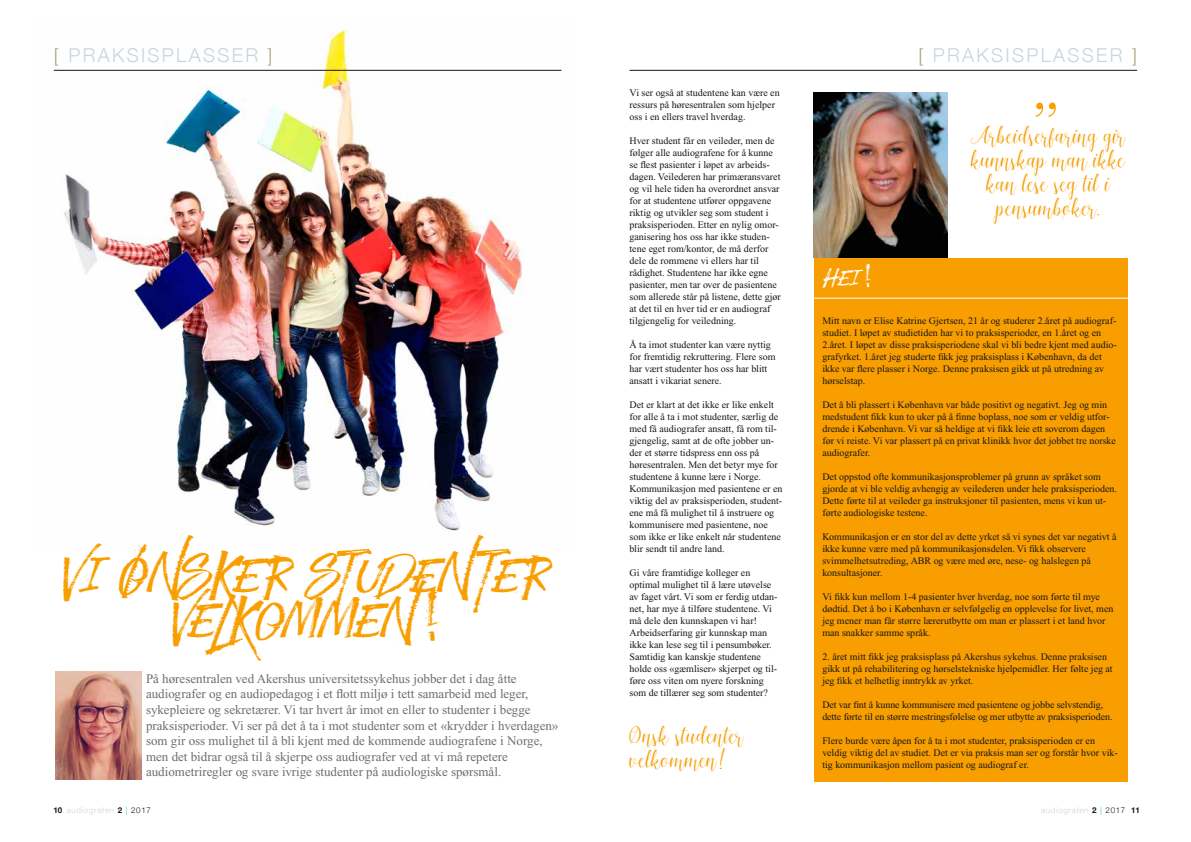
<style>
.page{position:relative;width:1191px;height:842px;background:#fff}
.page>*{position:absolute;margin:0;border:0;box-sizing:border-box;transform-origin:0 0}
.t1{font:100px "Bigshine Script";color:#f89e00}
.t2{font:46.9px/45.5px "Trapstyle";letter-spacing:-.18em;color:#f89e00;text-align:center}
.t3{font:21px/24px "Bigshine Script";color:#f89e00}
.t4{font:21px "Trapstyle";color:#fff}
.t5{font:300 19.1px "Helvetica Neue";letter-spacing:.12em;color:#c6d5de}
.t6{font:13px/15.6px "Times New Roman";color:#6e6e6e}
.t7{font:10px/12px "Times New Roman";color:#181716}
.t8{font:300 8px "Helvetica Neue";letter-spacing:.085em;color:#c6d5de}
.s1{color:#aaa47e}
.s2{font-weight:700;color:#181716}
.s3{color:#2abad4}
.s4{color:#181716}
</style>
<div class="page">
<hr style="left:629px;top:70px;width:508px;height:1px;background:#181716">
<img style="left:53px;top:29px;width:509px;height:502px">
<div style="left:814px;top:258px;width:313px;height:523px;background:#f89e00"></div>
<img style="left:55px;top:672px;width:87px;height:107px">
<img style="left:814px;top:92px;width:133px;height:166px">
<hr style="left:814px;top:298px;width:333px;height:1px;background:#fff">
<hr style="left:54px;top:70px;width:507px;height:1px;background:#181716">
<h3 class="t5" style="left:54px;top:43px;width:220px"><span class="s1">[</span> PRAKSISPLASSER <span class="s1">]</span></h3>
<h3 class="t5" style="left:918px;top:43px;width:220px"><span class="s1">[</span> PRAKSISPLASSER <span class="s1">]</span></h3>
<h2 class="t2" style="left:63px;top:541px;width:491px">Vi ønsker studen ter velkommen!</h2>
<p class="t6" style="left:146px;top:671px;width:414px">På høresentralen ved Akershus universitetssykehus jobber det i dag åtte audiografer og en audiopedagog i et flott miljø i tett samarbeid med leger, sykepleiere og sekretærer. Vi tar hvert år imot en eller to studenter i begge praksisperioder. Vi ser på det å ta i mot studenter som et «krydder i hverdagen» som gir oss mulighet til å bli kjent med de kommende audiografene i Norge, men det bidrar også til å skjerpe oss audiografer ved at vi må repetere audiometriregler og svare ivrige studenter på audiologiske spørsmål.</p>
<p class="t7" style="left:629px;top:87px;width:152px">Vi ser også at studentene kan være en ressurs på høresentralen som hjelper oss i en ellers travel hverdag.</p>
<p class="t7" style="left:629px;top:135px;width:153px">Hver student får en veileder, men de følger alle audiografene for å kunne se flest pasienter i løpet av arbeids&shy;dagen. Veilederen har primæransvaret og vil hele tiden ha overordnet ansvar for at studentene utfører oppgavene riktig og utvikler seg som student i praksisperioden. Etter en nylig omor&shy;ganisering hos oss har ikke studen&shy;tene eget rom/kontor, de må derfor dele de rommene vi ellers har til rådighet. Studentene har ikke egne pasienter, men tar over de pasientene som allerede står på listene, dette gjør at det til en hver tid er en audiograf tilgjengelig for veiledning.</p>
<p class="t7" style="left:629px;top:339px;width:148px">Å ta imot studenter kan være nyttig for fremtidig rekruttering. Flere som har vært studenter hos oss har blitt ansatt i vikariat senere.</p>
<p class="t7" style="left:629px;top:399px;width:154px">Det er klart at det ikke er like enkelt for alle å ta i mot studenter, særlig de med få audiografer ansatt, få rom til&shy;gjengelig, samt at de ofte jobber un&shy;der et større tidspress enn oss på høresentralen. Men det betyr mye for studentene å kunne lære i Norge.<br>Kommunikasjon med pasientene er en viktig del av praksisperioden, student&shy;ene må få mulighet til å instruere og kommunisere med pasientene, noe som ikke er like enkelt når studentene blir sendt til andre land.</p>
<p class="t7" style="left:629px;top:567px;width:149px">Gi våre framtidige kolleger en optimal mulighet til å lære utøvelse av faget vårt. Vi som er ferdig utdan&shy;net, har mye å tilføre studentene. Vi må dele den kunnskapen vi har!<br>Arbeidserfaring gir kunnskap man ikke kan lese seg til i pensumbøker.<br>Samtidig kan kanskje studentene holde oss «gæmliser» skjerpet og til&shy;føre oss viten om nyere forskning som de tillærer seg som studenter?</p>
<h3 class="t3" style="left:629px;top:725px;width:116px">Ønsk studenter velkommen!</h3>
<h1 class="t1" style="left:1028px;top:70px;width:36px">"</h1>
<h3 class="t3" style="left:971px;top:125px;width:156px;text-align:center">Arbeidserfaring gir kunnskap man ikke kan lese seg til i pensumbøker.</h3>
<h3 class="t4" style="left:822px;top:261px;width:52px">Hei!</h3>
<p class="t7" style="left:822px;top:315px;width:296px">Mitt navn er Elise Katrine Gjertsen, 21 år og studerer 2.året på audiograf&shy;studiet. I løpet av studietiden har vi to praksisperioder, en 1.året og en 2.året. I løpet av disse praksisperiodene skal vi bli bedre kjent med audio&shy;grafyrket. 1.året jeg studerte fikk jeg praksisplass i København, da det ikke var flere plasser i Norge. Denne praksisen gikk ut på utredning av hørselstap.</p>
<p class="t7" style="left:822px;top:399px;width:295px">Det å bli plassert i København var både positivt og negativt. Jeg og min medstudent fikk kun to uker på å finne boplass, noe som er veldig utfor&shy;drende i København. Vi var så heldige at vi fikk leie ett soverom dagen før vi reiste. Vi var plassert på en privat klinikk hvor det jobbet tre norske audiografer.</p>
<p class="t7" style="left:822px;top:471px;width:296px">Det oppstod ofte kommunikasjonsproblemer på grunn av språket som gjorde at vi ble veldig avhengig av veilederen under hele praksisperioden.<br>Dette førte til at veileder ga instruksjoner til pasienten, mens vi kun ut&shy;førte audiologiske testene.</p>
<p class="t7" style="left:822px;top:531px;width:296px">Kommunikasjon er en stor del av dette yrket så vi synes det var negativt å ikke kunne være med på kommunikasjonsdelen. Vi fikk observere svimmelhetsutreding, ABR og være med øre, nese- og halslegen på konsultasjoner.</p>
<p class="t7" style="left:822px;top:591px;width:293px">Vi fikk kun mellom 1-4 pasienter hver hverdag, noe som førte til mye dødtid. Det å bo i København er selvfølgelig en opplevelse for livet, men jeg mener man får større lærerutbytte om man er plassert i et land hvor man snakker samme språk.</p>
<p class="t7" style="left:822px;top:651px;width:292px">2. året mitt fikk jeg praksisplass på Akershus sykehus. Denne praksisen gikk ut på rehabilitering og hørselstekniske hjelpemidler. Her følte jeg at jeg fikk et helhetlig inntrykk av yrket.</p>
<p class="t7" style="left:822px;top:699px;width:292px">Det var fint å kunne kommunisere med pasientene og jobbe selvstendig, dette førte til en større mestringsfølelse og mer utbytte av praksisperioden.</p>
<p class="t7" style="left:822px;top:735px;width:297px">Flere burde være åpen for å ta i mot studenter, praksisperioden er en veldig viktig del av studiet. Det er via praksis man ser og forstår hvor vik&shy;tig kommunikasjon mellom pasient og audiograf er.</p>
<p class="t8" style="left:53px;top:805px;width:99px"><span class="s2">10</span> audiografen <span class="s2">2</span> <span class="s3">|</span> <span class="s4">2017</span></p>
<p class="t8" style="left:1041px;top:805px;width:100px">audiografen <span class="s2">2</span> <span class="s3">|</span> <span class="s4">2017</span> <span class="s2">11</span></p>
</div>
